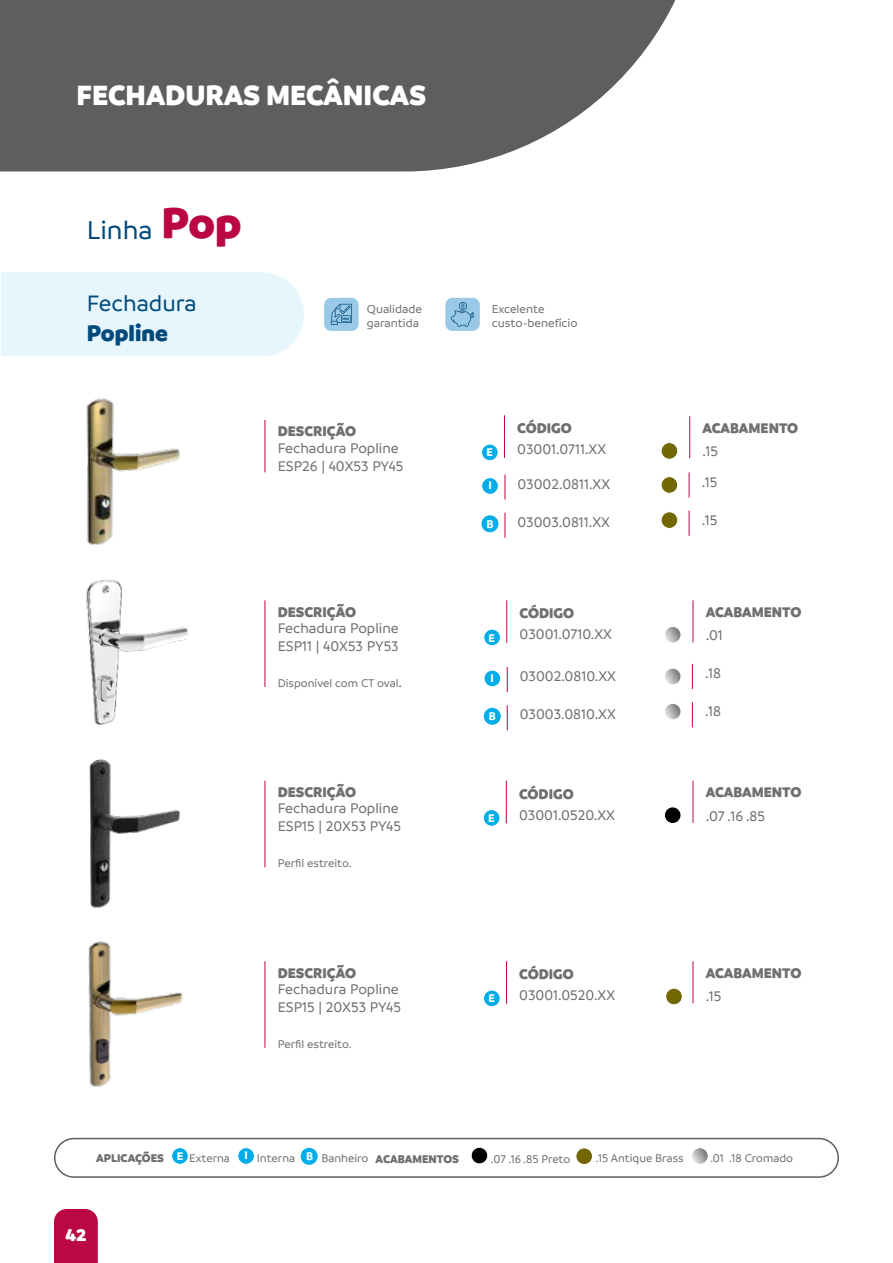
<style>
.page{position:relative;width:893px;height:1263px;background:#fff}
.page>*{position:absolute;margin:0;border:0;box-sizing:border-box;transform-origin:0 0}
.t1{font:900 30px "Branding SF";color:#fff}
.t2{font:500 27.75px "Branding SF";color:#00497b}
.t3{font:500 24px "Branding SF";color:#00497b}
.t4{font:900 24px "Branding SF";color:#00497b}
.t5{font:900 18px "Branding SF";color:#fff}
.t6{font:500 15px/18px "Branding SF";color:#706f6f}
.t7{font:900 15px "Branding SF";color:#706f6f}
.t8{font:500 12.45px/13.6px "Branding SF";color:#706f6f}
.t9{font:500 12px "Branding SF";color:#706f6f}
.t10{font:700 12px "Branding SF";color:#fff}
.s1{font-weight:900;font-size:46.05px;color:#ba0645}
.s2{font-size:15px}
.s3{font-weight:900}
</style>
<div class="page">
<div style="left:54px;top:1209px;width:44px;height:54px;background:#b90845"></div>
<svg style="left:0;top:0;width:676px;height:171px;background:#6f6f6f"></svg>
<div style="left:54px;top:1138px;width:785px;height:40px;border:2px solid #5e5e5e;border-radius:19px"></div>
<div style="left:666px;top:988px;width:16px;height:17px;background:#726700;border-radius:50%"></div>
<div style="left:665px;top:988px;width:17px;height:17px;border:1px solid #fff;border-radius:50%"></div>
<svg style="left:664px;top:626px;width:17px;height:17px"></svg>
<div style="left:664px;top:626px;width:17px;height:17px;border:1px solid #fff;border-radius:50%"></div>
<svg style="left:664px;top:668px;width:17px;height:17px"></svg>
<div style="left:664px;top:668px;width:17px;height:17px;border:1px solid #fff;border-radius:50%"></div>
<svg style="left:664px;top:703px;width:17px;height:17px"></svg>
<div style="left:664px;top:703px;width:17px;height:17px;border:1px solid #fff;border-radius:50%"></div>
<div style="left:661px;top:477px;width:17px;height:16px;background:#726700;border-radius:50%"></div>
<div style="left:661px;top:476px;width:17px;height:17px;border:1px solid #fff;border-radius:50%"></div>
<div style="left:661px;top:512px;width:17px;height:16px;background:#726700;border-radius:50%"></div>
<div style="left:661px;top:512px;width:17px;height:17px;border:1px solid #fff;border-radius:50%"></div>
<div style="left:661px;top:443px;width:17px;height:16px;background:#726700;border-radius:50%"></div>
<div style="left:661px;top:442px;width:17px;height:17px;border:1px solid #fff;border-radius:50%"></div>
<div style="left:1px;top:272px;width:303px;height:84px;background:#e6f6fc"></div>
<div style="left:301px;top:1148px;width:17px;height:17px;background:#00ade9;border-radius:50%"></div>
<div style="left:172px;top:1148px;width:16px;height:16px;background:#00ade9;border-radius:50%"></div>
<div style="left:171px;top:1147px;width:17px;height:17px;border:1px solid #fff;border-radius:50%"></div>
<div style="left:238px;top:1148px;width:16px;height:16px;background:#00ade9;border-radius:50%"></div>
<div style="left:238px;top:1147px;width:17px;height:17px;border:1px solid #fff;border-radius:50%"></div>
<svg style="left:692px;top:1148px;width:16px;height:16px"></svg>
<div style="left:691px;top:1147px;width:17px;height:17px;border:1px solid #fff;border-radius:50%"></div>
<div style="left:576px;top:1148px;width:16px;height:16px;background:#726700;border-radius:50%"></div>
<div style="left:576px;top:1148px;width:17px;height:17px;border:1px solid #fff;border-radius:50%"></div>
<svg style="left:265px;top:420px;width:1px;height:18px"></svg>
<hr style="left:265px;top:438px;width:1px;height:34px;background:#ba0645">
<svg style="left:504px;top:415px;width:1px;height:43px"></svg>
<div style="left:481px;top:444px;width:17px;height:17px;background:#00ade9;border-radius:50%"></div>
<div style="left:481px;top:444px;width:17px;height:17px;border:1px solid #fff;border-radius:50%"></div>
<svg style="left:689px;top:416px;width:1px;height:42px"></svg>
<img style="left:86px;top:398px;width:94px;height:147px">
<svg style="left:505px;top:474px;width:1px;height:26px"></svg>
<svg style="left:505px;top:513px;width:1px;height:25px"></svg>
<div style="left:481px;top:515px;width:17px;height:17px;background:#00ade9;border-radius:50%"></div>
<div style="left:482px;top:478px;width:16px;height:16px;background:#00ade9;border-radius:50%"></div>
<div style="left:482px;top:477px;width:17px;height:17px;border:1px solid #fff;border-radius:50%"></div>
<svg style="left:689px;top:472px;width:1px;height:25px"></svg>
<svg style="left:689px;top:511px;width:1px;height:25px"></svg>
<svg style="left:265px;top:600px;width:1px;height:19px"></svg>
<hr style="left:265px;top:619px;width:1px;height:68px;background:#ba0645">
<svg style="left:506px;top:600px;width:1px;height:43px"></svg>
<div style="left:484px;top:629px;width:16px;height:17px;background:#00ade9;border-radius:50%"></div>
<div style="left:484px;top:629px;width:17px;height:17px;border:1px solid #fff;border-radius:50%"></div>
<svg style="left:693px;top:600px;width:1px;height:42px"></svg>
<svg style="left:507px;top:667px;width:1px;height:25px"></svg>
<svg style="left:507px;top:705px;width:1px;height:25px"></svg>
<div style="left:484px;top:708px;width:17px;height:17px;background:#00ade9;border-radius:50%"></div>
<div style="left:484px;top:670px;width:17px;height:17px;background:#00ade9;border-radius:50%"></div>
<div style="left:484px;top:670px;width:17px;height:17px;border:1px solid #fff;border-radius:50%"></div>
<svg style="left:692px;top:664px;width:1px;height:25px"></svg>
<svg style="left:692px;top:702px;width:1px;height:25px"></svg>
<img style="left:89px;top:759px;width:91px;height:149px">
<div style="left:664px;top:807px;width:17px;height:16px;background:#000;border-radius:50%"></div>
<div style="left:664px;top:807px;width:17px;height:17px;border:1px solid #fff;border-radius:50%"></div>
<svg style="left:265px;top:781px;width:1px;height:18px"></svg>
<hr style="left:265px;top:799px;width:1px;height:68px;background:#ba0645">
<svg style="left:506px;top:781px;width:1px;height:42px"></svg>
<div style="left:483px;top:809px;width:17px;height:17px;background:#00ade9;border-radius:50%"></div>
<div style="left:483px;top:809px;width:17px;height:17px;border:1px solid #fff;border-radius:50%"></div>
<svg style="left:693px;top:781px;width:1px;height:42px"></svg>
<svg style="left:265px;top:961px;width:1px;height:18px"></svg>
<hr style="left:265px;top:979px;width:1px;height:69px;background:#ba0645">
<svg style="left:506px;top:961px;width:1px;height:43px"></svg>
<div style="left:483px;top:990px;width:17px;height:17px;background:#00ade9;border-radius:50%"></div>
<div style="left:483px;top:990px;width:17px;height:17px;border:1px solid #fff;border-radius:50%"></div>
<svg style="left:693px;top:961px;width:1px;height:42px"></svg>
<img style="left:88px;top:941px;width:95px;height:146px">
<div style="left:471px;top:1147px;width:17px;height:17px;background:#000;border-radius:50%"></div>
<div style="left:471px;top:1147px;width:17px;height:17px;border:1px solid #fff;border-radius:50%"></div>
<div style="left:324px;top:298px;width:35px;height:33px;background:#9ac9e7;border-radius:7px"></div>
<div style="left:445px;top:298px;width:35px;height:33px;background:#9ac9e7;border-radius:7px"></div>
<svg style="left:331px;top:304px;width:21px;height:21px"></svg>
<svg style="left:451px;top:302px;width:23px;height:25px"></svg>
<img style="left:85px;top:579px;width:103px;height:146px">
<h1 class="t1" style="left:77px;top:77px;width:351px">FECHADURAS MECÂNICAS</h1>
<h2 class="t2" style="left:87px;top:215px;width:156px">Linha <span class="s1">Pop</span></h2>
<h3 class="t3" style="left:87px;top:290px;width:111px">Fechadura</h3>
<h3 class="t4" style="left:87px;top:319px;width:83px">Popline</h3>
<p class="t8" style="left:367px;top:303px;width:56px">Qualidade garantida</p>
<p class="t8" style="left:492px;top:302px;width:87px">Excelente custo-benefício</p>
<p class="t7" style="left:278px;top:422px;width:80px">DESCRIÇÃO</p>
<p class="t6" style="left:278px;top:440px;width:127px">Fechadura Popline<br>ESP26 | 40X53 PY45</p>
<p class="t7" style="left:517px;top:419px;width:56px">CÓDIGO</p>
<p class="t10" style="left:486px;top:445px;width:8px">E</p>
<p class="t6" style="left:517px;top:441px;width:90px">03001.0711.XX</p>
<p class="t7" style="left:702px;top:419px;width:97px">ACABAMENTO</p>
<p class="t6" style="left:702px;top:442px;width:17px">.15</p>
<p class="t7" style="left:278px;top:603px;width:80px">DESCRIÇÃO</p>
<p class="t6" style="left:278px;top:619px;width:123px">Fechadura Popline<br>ESP11 | 40X53 PY53</p>
<p class="t9" style="left:278px;top:677px;width:126px">Disponível com CT oval<span class="s2">.</span></p>
<p class="t7" style="left:278px;top:783px;width:80px">DESCRIÇÃO</p>
<p class="t6" style="left:278px;top:799px;width:125px">Fechadura Popline<br>ESP15 | 20X53 PY45</p>
<p class="t9" style="left:278px;top:857px;width:76px">Perfil estreito.</p>
<p class="t10" style="left:488px;top:479px;width:5px">I</p>
<p class="t6" style="left:702px;top:473px;width:17px">.15</p>
<p class="t6" style="left:702px;top:511px;width:17px">.15</p>
<p class="t6" style="left:517px;top:475px;width:94px">03002.0811.XX</p>
<p class="t10" style="left:487px;top:517px;width:9px">B</p>
<p class="t6" style="left:517px;top:513px;width:94px">03003.0811.XX</p>
<p class="t7" style="left:519px;top:604px;width:56px">CÓDIGO</p>
<p class="t10" style="left:489px;top:631px;width:8px">E</p>
<p class="t6" style="left:519px;top:626px;width:94px">03001.0710.XX</p>
<p class="t7" style="left:706px;top:603px;width:97px">ACABAMENTO</p>
<p class="t6" style="left:706px;top:626px;width:19px">.01</p>
<p class="t10" style="left:491px;top:671px;width:5px">I</p>
<p class="t6" style="left:705px;top:665px;width:17px">.18</p>
<p class="t6" style="left:705px;top:703px;width:17px">.18</p>
<p class="t6" style="left:520px;top:667px;width:98px">03002.0810.XX</p>
<p class="t10" style="left:489px;top:709px;width:9px">B</p>
<p class="t6" style="left:520px;top:706px;width:98px">03003.0810.XX</p>
<p class="t7" style="left:519px;top:785px;width:56px">CÓDIGO</p>
<p class="t10" style="left:488px;top:811px;width:8px">E</p>
<p class="t6" style="left:519px;top:806px;width:97px">03001.0520.XX</p>
<p class="t7" style="left:706px;top:783px;width:97px">ACABAMENTO</p>
<p class="t6" style="left:706px;top:807px;width:61px">.07 .16 .85</p>
<p class="t7" style="left:278px;top:964px;width:80px">DESCRIÇÃO</p>
<p class="t6" style="left:278px;top:980px;width:125px">Fechadura Popline<br>ESP15 | 20X53 PY45</p>
<p class="t9" style="left:278px;top:1038px;width:76px">Perfil estreito.</p>
<p class="t7" style="left:519px;top:965px;width:56px">CÓDIGO</p>
<p class="t10" style="left:488px;top:991px;width:8px">E</p>
<p class="t6" style="left:519px;top:986px;width:97px">03001.0520.XX</p>
<p class="t7" style="left:706px;top:964px;width:97px">ACABAMENTO</p>
<p class="t6" style="left:706px;top:987px;width:17px">.15</p>
<p class="t9" style="left:96px;top:1152px;width:364px"><span class="s3">APLICAÇÕES</span> <sup>E</sup> Externa <sup>I</sup> Interna <sup>B</sup> Banheiro <span class="s3">ACABAMENTOS</span></p>
<p class="t9" style="left:596px;top:1152px;width:89px">.15 Antique Brass</p>
<p class="t9" style="left:710px;top:1152px;width:84px">.01 .18 Cromado</p>
<p class="t9" style="left:491px;top:1153px;width:81px">.07 .16 .85 Preto</p>
<p class="t5" style="left:65px;top:1224px;width:23px">42</p>
</div>
